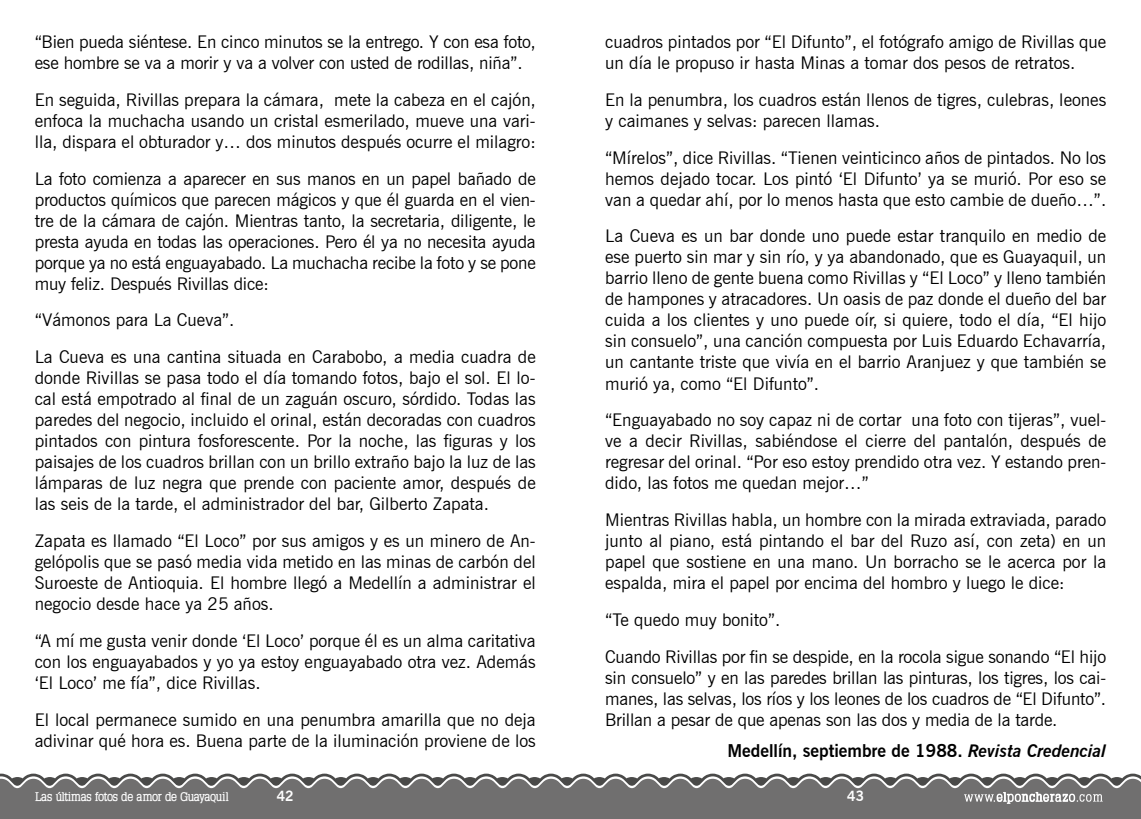
<style>
.page{position:relative;width:1141px;height:819px;background:#fff}
.page>*{position:absolute;margin:0;border:0;box-sizing:border-box;transform-origin:0 0}
.t1{font:17.5px/21px "News Gothic BT";color:#000;text-align:justify}
.t2{font:700 17.5px "News Gothic BT";color:#000}
.t3{font:700 14px "News Gothic BT";color:#fff}
.t4{font:700 12.25px "Typo Latinserif";letter-spacing:-.03em;color:#fff}
.s1{font-style:italic}
</style>
<div class="page">
<svg style="left:0;top:773px;width:1141px;height:5px"></svg>
<svg style="left:0;top:778px;width:1141px;height:41px;background:#757474"></svg>
<svg style="left:964px;top:791px;width:139px;height:12px"></svg>
<p class="t1" style="left:35px;top:31px;width:503px">“Bien pueda siéntese. En cinco minutos se la entrego. Y con esa foto, ese hombre se va a morir y va a volver con usted de rodillas, niña”.</p>
<p class="t1" style="left:35px;top:89px;width:503px">En seguida, Rivillas prepara la cámara, mete la cabeza en el cajón, enfoca la muchacha usando un cristal esmerilado, mueve una vari&shy;lla, dispara el obturador y… dos minutos después ocurre el milagro:</p>
<p class="t1" style="left:35px;top:168px;width:503px">La foto comienza a aparecer en sus manos en un papel bañado de productos químicos que parecen mágicos y que él guarda en el vien&shy;tre de la cámara de cajón. Mientras tanto, la secretaria, diligente, le presta ayuda en todas las operaciones. Pero él ya no necesita ayuda porque ya no está enguayabado. La muchacha recibe la foto y se pone muy feliz. Después Rivillas dice:</p>
<p class="t1" style="left:35px;top:302px;width:503px;line-height:36.8px">“Vámonos para La Cueva”.<br>La Cueva es una cantina situada en Carabobo, a media cuadra de</p>
<p class="t1" style="left:35px;top:367px;width:503px">donde Rivillas se pasa todo el día tomando fotos, bajo el sol. El lo&shy;cal está empotrado al final de un zaguán oscuro, sórdido. Todas las paredes del negocio, incluido el orinal, están decoradas con cuadros pintados con pintura fosforescente. Por la noche, las figuras y los paisajes de los cuadros brillan con un brillo extraño bajo la luz de las lámparas de luz negra que prende con paciente amor, después de las seis de la tarde, el administrador del bar, Gilberto Zapata.</p>
<p class="t1" style="left:35px;top:530px;width:503px">Zapata es llamado “El Loco” por sus amigos y es un minero de An&shy;gelópolis que se pasó media vida metido en las minas de carbón del Suroeste de Antioquia. El hombre llegó a Medellín a administrar el negocio desde hace ya 25 años.</p>
<p class="t1" style="left:35px;top:630px;width:503px">“A mí me gusta venir donde ‘El Loco’ porque él es un alma caritativa con los enguayabados y yo ya estoy enguayabado otra vez. Además ‘El Loco’ me fía”, dice Rivillas.</p>
<p class="t1" style="left:35px;top:708px;width:503px">El local permanece sumido en una penumbra amarilla que no deja adivinar qué hora es. Buena parte de la iluminación proviene de los</p>
<p class="t1" style="left:605px;top:31px;width:503px">cuadros pintados por “El Difunto”, el fotógrafo amigo de Rivillas que un día le propuso ir hasta Minas a tomar dos pesos de retratos.</p>
<p class="t1" style="left:605px;top:89px;width:503px">En la penumbra, los cuadros están llenos de tigres, culebras, leones y caimanes y selvas: parecen llamas.</p>
<p class="t1" style="left:605px;top:147px;width:503px">“Mírelos”, dice Rivillas. “Tienen veinticinco años de pintados. No los hemos dejado tocar. Los pintó ‘El Difunto’ ya se murió. Por eso se van a quedar ahí, por lo menos hasta que esto cambie de dueño…”.</p>
<p class="t1" style="left:605px;top:225px;width:503px">La Cueva es un bar donde uno puede estar tranquilo en medio de ese puerto sin mar y sin río, y ya abandonado, que es Guayaquil, un barrio lleno de gente buena como Rivillas y “El Loco” y lleno también de hampones y atracadores. Un oasis de paz donde el dueño del bar cuida a los clientes y uno puede oír, si quiere, todo el día, “El hijo sin consuelo”, una canción compuesta por Luis Eduardo Echavarría, un cantante triste que vivía en el barrio Aranjuez y que también se murió ya, como “El Difunto”.</p>
<p class="t1" style="left:605px;top:409px;width:503px">“Enguayabado no soy capaz ni de cortar una foto con tijeras”, vuel&shy;ve a decir Rivillas, sabiéndose el cierre del pantalón, después de regresar del orinal. “Por eso estoy prendido otra vez. Y estando pren&shy;dido, las fotos me quedan mejor…”</p>
<p class="t1" style="left:605px;top:509px;width:503px">Mientras Rivillas habla, un hombre con la mirada extraviada, parado junto al piano, está pintando el bar del Ruzo así, con zeta) en un papel que sostiene en una mano. Un borracho se le acerca por la espalda, mira el papel por encima del hombro y luego le dice:</p>
<p class="t1" style="left:605px;top:601px;width:503px;line-height:36.8px">“Te quedo muy bonito”.<br>Cuando Rivillas por fin se despide, en la rocola sigue sonando “El hijo</p>
<p class="t1" style="left:605px;top:666px;width:502px">sin consuelo” y en las paredes brillan las pinturas, los tigres, los cai&shy;manes, las selvas, los ríos y los leones de los cuadros de “El Difunto”.<br>Brillan a pesar de que apenas son las dos y media de la tarde.</p>
<p class="t2" style="left:727px;top:740px;width:380px">Medellín, septiembre de 1988. <span class="s1">Revista Credencial</span></p>
<p class="t4" style="left:35px;top:789px;width:195px">Las últimas fotos de amor de Guayaquil</p>
<p class="t3" style="left:277px;top:787px;width:18px">42</p>
<p class="t3" style="left:847px;top:787px;width:18px">43</p>
</div>
